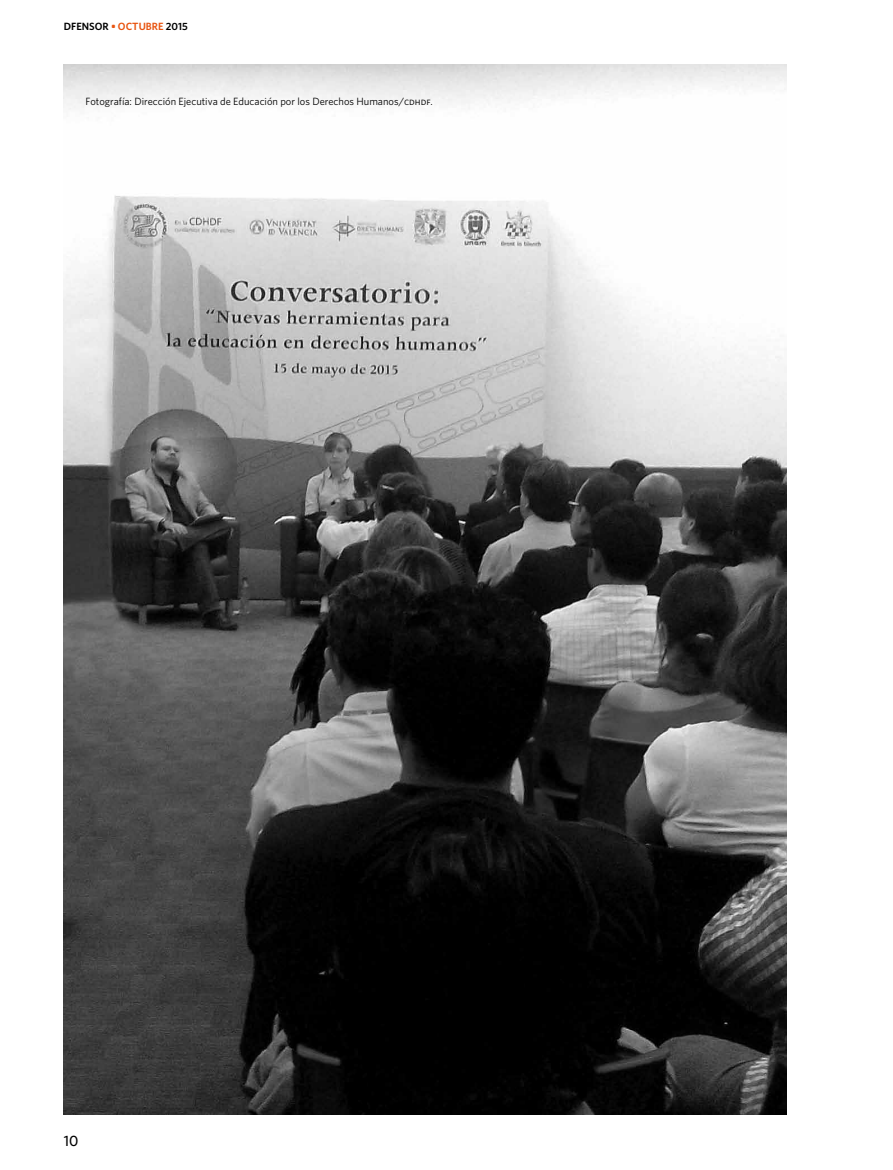
<style>
.page{position:relative;width:893px;height:1170px;background:#fff}
.page>*{position:absolute;margin:0;border:0;box-sizing:border-box;transform-origin:0 0}
.t1{font:500 15px "Whitney";color:#000}
.t2{font:10.5px "Whitney";color:#000}
.t3{font:600 10.5px "Whitney";color:#000}
.s1{color:#e85410}
.s2{font-family:"Whitney Book SC"}
</style>
<div class="page">
<img style="left:64px;top:65px;width:723px;height:1049px">
<p class="t3" style="left:64px;top:20px;width:125px">DFENSOR <span class="s1">• OCTUBRE</span> 2015</p>
<p class="t2" style="left:85px;top:95px;width:349px">Fotografía: Dirección Ejecutiva de Educación por los Derechos Humanos/<span class="s2">cdhdf.</span></p>
<h1 class="t1" style="left:64px;top:1131px;width:16px">10</h1>
</div>
